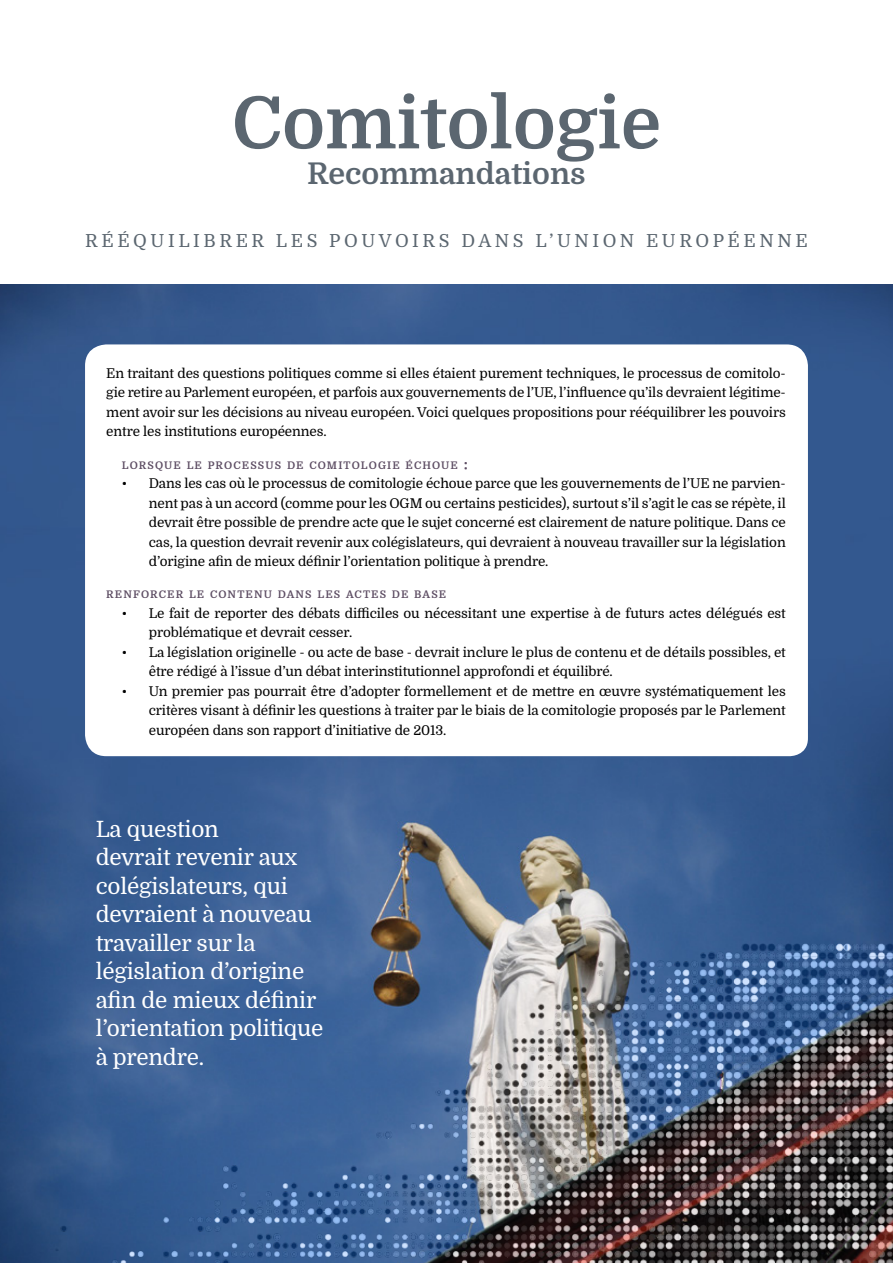
<style>
.page{position:relative;width:893px;height:1263px;background:#fff}
.page>*{position:absolute;margin:0;border:0;box-sizing:border-box;transform-origin:0 0}
.t1{font:700 72px "Domine";color:#5b6670}
.t2{font:700 30px "Domine";color:#5b6670}
.t3{font:22.5px/28.5px "Domine";letter-spacing:-.01em;color:#fff}
.t4{font:18px "Domine";letter-spacing:.2em;color:#5b6670}
.t5{font:13.5px/19.5px "Domine";letter-spacing:-.01em;color:#000;text-align:justify}
.t6{font:700 10.5px "Domine";letter-spacing:.105em;color:#5d4d63}
.s1{font-size:15px}
</style>
<div class="page">
<img style="left:0;top:285px;width:893px;height:240px">
<img style="left:0;top:525px;width:893px;height:738px">
<svg style="left:85px;top:344px;width:723px;height:412px"></svg>
<h1 class="t1" style="left:232px;top:84px;width:431px">Comitologie</h1>
<h2 class="t2" style="left:307px;top:157px;width:280px">Recommandations</h2>
<h3 class="t4" style="left:85px;top:231px;width:724px">RÉÉQUILIBRER LES POUVOIRS DANS L’UNION EUROPÉENNE</h3>
<p class="t5" style="left:106px;top:364px;width:681px">En traitant des questions politiques comme si elles étaient purement techniques, le processus de comitolo&shy;gie retire au Parlement européen, et parfois aux gouvernements de l’UE, l’influence qu’ils devraient légitime&shy;ment avoir sur les décisions au niveau européen. Voici quelques propositions pour rééquilibrer les pouvoirs entre les institutions européennes.</p>
<p class="t6" style="left:122px;top:459px;width:348px">LORSQUE LE PROCESSUS DE COMITOLOGIE ÉCHOUE <span class="s1">:</span></p>
<p class="t5" style="left:149px;top:474px;width:638px;text-indent:-27px">• Dans les cas où le processus de comitologie échoue parce que les gouvernements de l’UE ne parvien&shy;nent pas à un accord (comme pour les OGM ou certains pesticides), surtout s’il s’agit le cas se répète, il devrait être possible de prendre acte que le sujet concerné est clairement de nature politique. Dans ce cas, la question devrait revenir aux colégislateurs, qui devraient à nouveau travailler sur la législation d’origine afin de mieux définir l’orientation politique à prendre.</p>
<p class="t6" style="left:106px;top:589px;width:341px">RENFORCER LE CONTENU DANS LES ACTES DE BASE</p>
<p class="t5" style="left:149px;top:604px;width:638px;text-indent:-27px">• Le fait de reporter des débats difficiles ou nécessitant une expertise à de futurs actes délégués est problématique et devrait cesser.</p>
<p class="t5" style="left:149px;top:643px;width:638px;text-indent:-27px">• La législation originelle - ou acte de base - devrait inclure le plus de contenu et de détails possibles, et être rédigé à l’issue d’un débat interinstitutionnel approfondi et équilibré.</p>
<p class="t5" style="left:149px;top:682px;width:638px;text-indent:-27px">• Un premier pas pourrait être d’adopter formellement et de mettre en œuvre systématiquement les critères visant à définir les questions à traiter par le biais de la comitologie proposés par le Parlement européen dans son rapport d’initiative de 2013.</p>
<h3 class="t3" style="left:96px;top:815px;width:229px">La question<br>devrait revenir aux colégislateurs, qui devraient à nouveau travailler sur la législation d’origine afin de mieux définir l’orientation politique à prendre.</h3>
</div>
